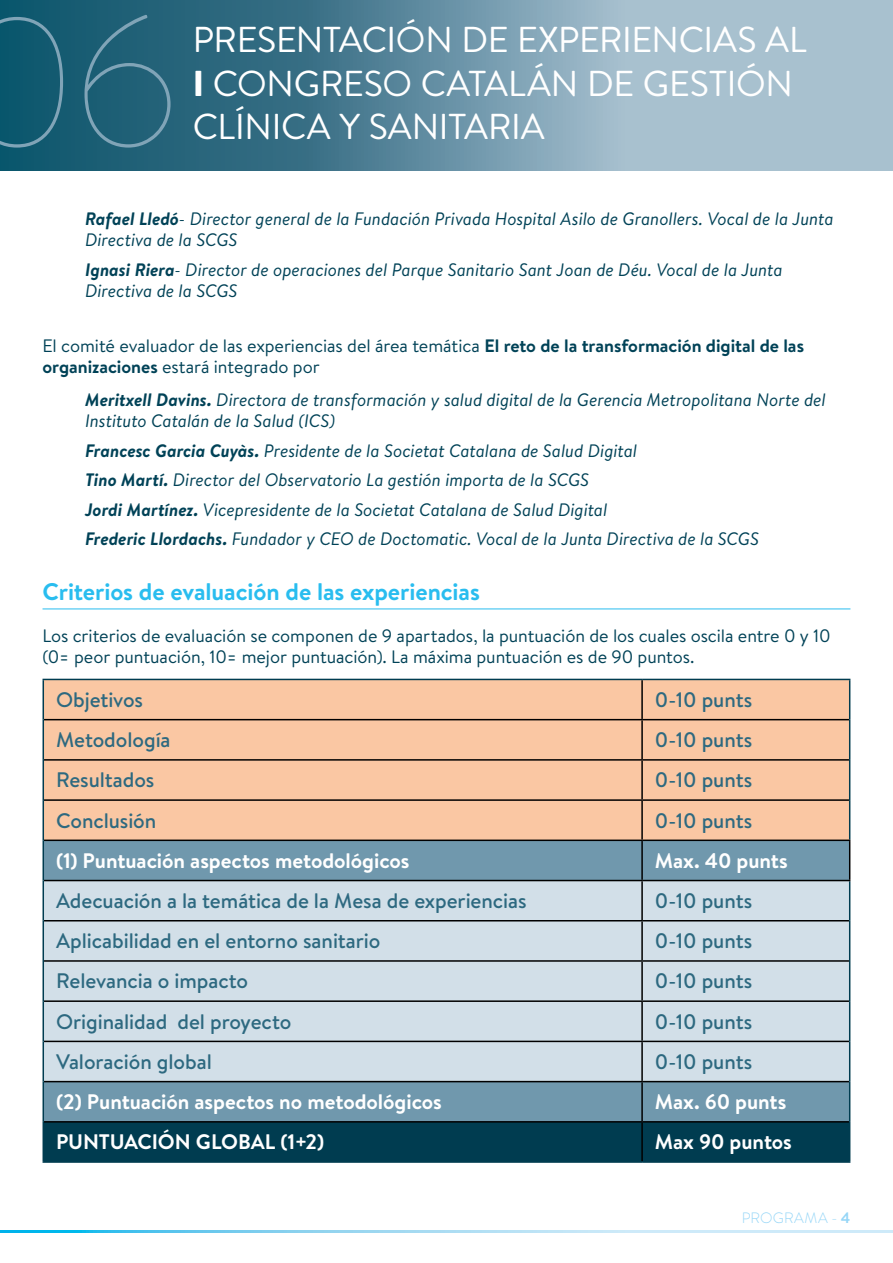
<style>
.page{position:relative;width:893px;height:1263px;background:#fff}
.page>*{position:absolute;margin:0;border:0;box-sizing:border-box;transform-origin:0 0}
.t1{font:100 181.5px "Brandon Text";color:#80a4b7}
.t2{font:36px/43.5px "Brandon Text";letter-spacing:-.005em;color:#fff}
.t3{font:700 24px "Brandon Text";letter-spacing:-.005em;color:#29bdef}
.t4{font:500 21px "Brandon Text";letter-spacing:-.005em;color:#2d6980}
.t5{font:700 21px "Brandon Text";letter-spacing:-.005em;color:#fff}
.t6{font:italic 18px/21px "Brandon Text";letter-spacing:-.005em;color:#004257}
.t7{font:18px/21px "Brandon Text";letter-spacing:-.005em;color:#004257}
.t8{font:300 15px "Brandon Text";letter-spacing:.01em;color:#96d6f7}
.s1{font-weight:900}
.s2{font-weight:700}
</style>
<div class="page">
<svg style="left:0;top:0;width:893px;height:170px;background:#6591a4"></svg>
<svg style="left:0;top:1230px;width:893px;height:2px;background:#93d8f2"></svg>
<hr style="left:43px;top:608px;width:807px;height:1px;background:#29bdef">
<div style="left:44px;top:680px;width:805px;height:159px;background:#fac7a3"></div>
<div style="left:44px;top:841px;width:805px;height:280px;background:#7098ad"></div>
<div style="left:44px;top:881px;width:805px;height:200px;background:#d2dfe8"></div>
<div style="left:44px;top:1122px;width:805px;height:39px;background:#003c50"></div>
<hr style="left:641px;top:680px;width:2px;height:39px;background:#000">
<hr style="left:44px;top:719px;width:598px;height:1px;background:#000">
<hr style="left:642px;top:719px;width:207px;height:1px;background:#000">
<hr style="left:641px;top:720px;width:2px;height:39px;background:#000">
<hr style="left:44px;top:759px;width:598px;height:2px;background:#000">
<hr style="left:642px;top:759px;width:207px;height:2px;background:#000">
<hr style="left:641px;top:761px;width:2px;height:38px;background:#000">
<hr style="left:44px;top:799px;width:598px;height:2px;background:#000">
<hr style="left:642px;top:799px;width:207px;height:2px;background:#000">
<hr style="left:641px;top:801px;width:2px;height:38px;background:#000">
<hr style="left:641px;top:881px;width:2px;height:39px;background:#000">
<hr style="left:44px;top:920px;width:598px;height:1px;background:#000">
<hr style="left:642px;top:920px;width:207px;height:1px;background:#000">
<hr style="left:641px;top:921px;width:2px;height:39px;background:#000">
<hr style="left:44px;top:960px;width:598px;height:2px;background:#000">
<hr style="left:642px;top:960px;width:207px;height:2px;background:#000">
<hr style="left:641px;top:962px;width:2px;height:38px;background:#000">
<hr style="left:44px;top:1000px;width:598px;height:2px;background:#000">
<hr style="left:642px;top:1000px;width:207px;height:2px;background:#000">
<hr style="left:641px;top:1002px;width:2px;height:39px;background:#000">
<hr style="left:44px;top:1041px;width:598px;height:1px;background:#000">
<hr style="left:642px;top:1041px;width:207px;height:1px;background:#000">
<hr style="left:641px;top:1042px;width:2px;height:39px;background:#000">
<hr style="left:44px;top:1081px;width:598px;height:1px;background:#000">
<hr style="left:642px;top:1081px;width:207px;height:1px;background:#000">
<hr style="left:641px;top:1082px;width:2px;height:39px;background:#000">
<hr style="left:44px;top:1121px;width:598px;height:1px;background:#000">
<hr style="left:642px;top:1121px;width:207px;height:1px;background:#000">
<hr style="left:641px;top:1122px;width:2px;height:39px;background:#000">
<hr style="left:43px;top:679px;width:599px;height:1px;background:#003c50">
<hr style="left:43px;top:680px;width:1px;height:40px;background:#003c50">
<hr style="left:642px;top:679px;width:208px;height:1px;background:#003c50">
<hr style="left:849px;top:680px;width:1px;height:40px;background:#003c50">
<hr style="left:43px;top:720px;width:1px;height:40px;background:#003c50">
<hr style="left:849px;top:720px;width:1px;height:40px;background:#003c50">
<hr style="left:43px;top:760px;width:1px;height:40px;background:#003c50">
<hr style="left:849px;top:760px;width:1px;height:40px;background:#003c50">
<hr style="left:43px;top:800px;width:1px;height:40px;background:#003c50">
<hr style="left:849px;top:800px;width:1px;height:39px;background:#003c50">
<hr style="left:43px;top:880px;width:1px;height:41px;background:#003c50">
<hr style="left:849px;top:881px;width:1px;height:40px;background:#003c50">
<hr style="left:43px;top:921px;width:1px;height:40px;background:#003c50">
<hr style="left:849px;top:921px;width:1px;height:40px;background:#003c50">
<hr style="left:43px;top:961px;width:1px;height:40px;background:#003c50">
<hr style="left:849px;top:961px;width:1px;height:40px;background:#003c50">
<hr style="left:43px;top:1001px;width:1px;height:40px;background:#003c50">
<hr style="left:849px;top:1001px;width:1px;height:40px;background:#003c50">
<hr style="left:43px;top:1041px;width:1px;height:40px;background:#003c50">
<hr style="left:849px;top:1041px;width:1px;height:40px;background:#003c50">
<hr style="left:43px;top:1081px;width:1px;height:41px;background:#003c50">
<hr style="left:849px;top:1081px;width:1px;height:41px;background:#003c50">
<hr style="left:43px;top:1122px;width:1px;height:39px;background:#003c50">
<hr style="left:849px;top:1122px;width:1px;height:39px;background:#003c50">
<hr style="left:43px;top:1161px;width:599px;height:2px;background:#003c50">
<hr style="left:642px;top:1161px;width:208px;height:2px;background:#003c50">
<hr style="left:43px;top:840px;width:1px;height:40px;background:#003c50">
<hr style="left:44px;top:839px;width:598px;height:2px;background:#000">
<hr style="left:642px;top:839px;width:208px;height:2px;background:#000">
<hr style="left:641px;top:841px;width:2px;height:39px;background:#000">
<hr style="left:849px;top:841px;width:1px;height:39px;background:#000">
<hr style="left:44px;top:880px;width:598px;height:1px;background:#000">
<hr style="left:642px;top:880px;width:208px;height:1px;background:#000">
<h1 class="t1" style="left:-43px;top:-40px;width:223px">06</h1>
<h2 class="t2" style="left:193px;top:17px;width:615px">PRESENTACIÓN DE EXPERIENCIAS AL<br><span class="s1">I</span> CONGRESO CATALÁN DE GESTIÓN</h2>
<h2 class="t2" style="left:193px;top:104px;width:353px">CLÍNICA Y SANITARIA</h2>
<p class="t6" style="left:85px;top:208px;width:750px"><span class="s2">Rafael Lledó</span>- Director general de la Fundación Privada Hospital Asilo de Granollers. Vocal de la Junta<br>Directiva de la SCGS</p>
<p class="t6" style="left:85px;top:258px;width:699px"><span class="s2">Ignasi Riera</span>- Director de operaciones del Parque Sanitario Sant Joan de Déu. Vocal de la Junta<br>Directiva de la SCGS</p>
<p class="t7" style="left:43px;top:334px;width:763px">El comité evaluador de las experiencias del área temática <span class="s2">El reto de la transformación digital de las organizaciones</span> estará integrado por</p>
<p class="t6" style="left:85px;top:389px;width:742px"><span class="s2">Meritxell Davins.</span> Directora de transformación y salud digital de la Gerencia Metropolitana Norte del<br>Instituto Catalán de la Salud (ICS)</p>
<p class="t6" style="left:85px;top:435px;width:675px;line-height:29.5px"><span class="s2">Francesc Garcia Cuyàs.</span> Presidente de la Societat Catalana de Salud Digital<br><span class="s2">Tino Martí.</span> Director del Observatorio La gestión importa de la SCGS<br><span class="s2">Jordi Martínez.</span> Vicepresidente de la Societat Catalana de Salud Digital<br><span class="s2">Frederic Llordachs.</span> Fundador y CEO de Doctomatic. Vocal de la Junta Directiva de la SCGS</p>
<h3 class="t3" style="left:43px;top:575px;width:439px">Criterios de evaluación de las experiencias</h3>
<p class="t7" style="left:43px;top:625px;width:790px">Los criterios de evaluación se componen de 9 apartados, la puntuación de los cuales oscila entre 0 y 10 (0= peor puntuación, 10= mejor puntuación). La máxima puntuación es de 90 puntos.</p>
<p class="t4" style="left:56px;top:685px;width:89px">Objetivos</p>
<p class="t4" style="left:655px;top:685px;width:99px">0-10 punts</p>
<p class="t4" style="left:56px;top:725px;width:116px">Metodología</p>
<p class="t4" style="left:655px;top:725px;width:99px">0-10 punts</p>
<p class="t4" style="left:56px;top:766px;width:100px">Resultados</p>
<p class="t4" style="left:655px;top:766px;width:99px">0-10 punts</p>
<p class="t4" style="left:56px;top:806px;width:102px">Conclusión</p>
<p class="t4" style="left:655px;top:806px;width:99px">0-10 punts</p>
<p class="t5" style="left:56px;top:846px;width:355px">(1) Puntuación aspectos metodológicos</p>
<p class="t5" style="left:655px;top:846px;width:134px">Max. 40 punts</p>
<p class="t4" style="left:56px;top:886px;width:472px">Adecuación a la temática de la Mesa de experiencias</p>
<p class="t4" style="left:655px;top:886px;width:99px">0-10 punts</p>
<p class="t4" style="left:56px;top:926px;width:326px">Aplicabilidad en el entorno sanitario</p>
<p class="t4" style="left:655px;top:926px;width:99px">0-10 punts</p>
<p class="t4" style="left:56px;top:967px;width:194px">Relevancia o impacto</p>
<p class="t4" style="left:655px;top:967px;width:99px">0-10 punts</p>
<p class="t4" style="left:56px;top:1007px;width:237px">Originalidad del proyecto</p>
<p class="t4" style="left:655px;top:1007px;width:99px">0-10 punts</p>
<p class="t4" style="left:56px;top:1047px;width:157px">Valoración global</p>
<p class="t4" style="left:655px;top:1047px;width:99px">0-10 punts</p>
<p class="t5" style="left:56px;top:1087px;width:387px">(2) Puntuación aspectos no metodológicos</p>
<p class="t5" style="left:655px;top:1087px;width:133px">Max. 60 punts</p>
<p class="t5" style="left:56px;top:1127px;width:270px">PUNTUACIÓN GLOBAL (1+2)</p>
<p class="t5" style="left:655px;top:1127px;width:139px">Max 90 puntos</p>
<p class="t8" style="left:742px;top:1208px;width:110px">PROGRAMA - <span class="s2">4</span></p>
</div>
